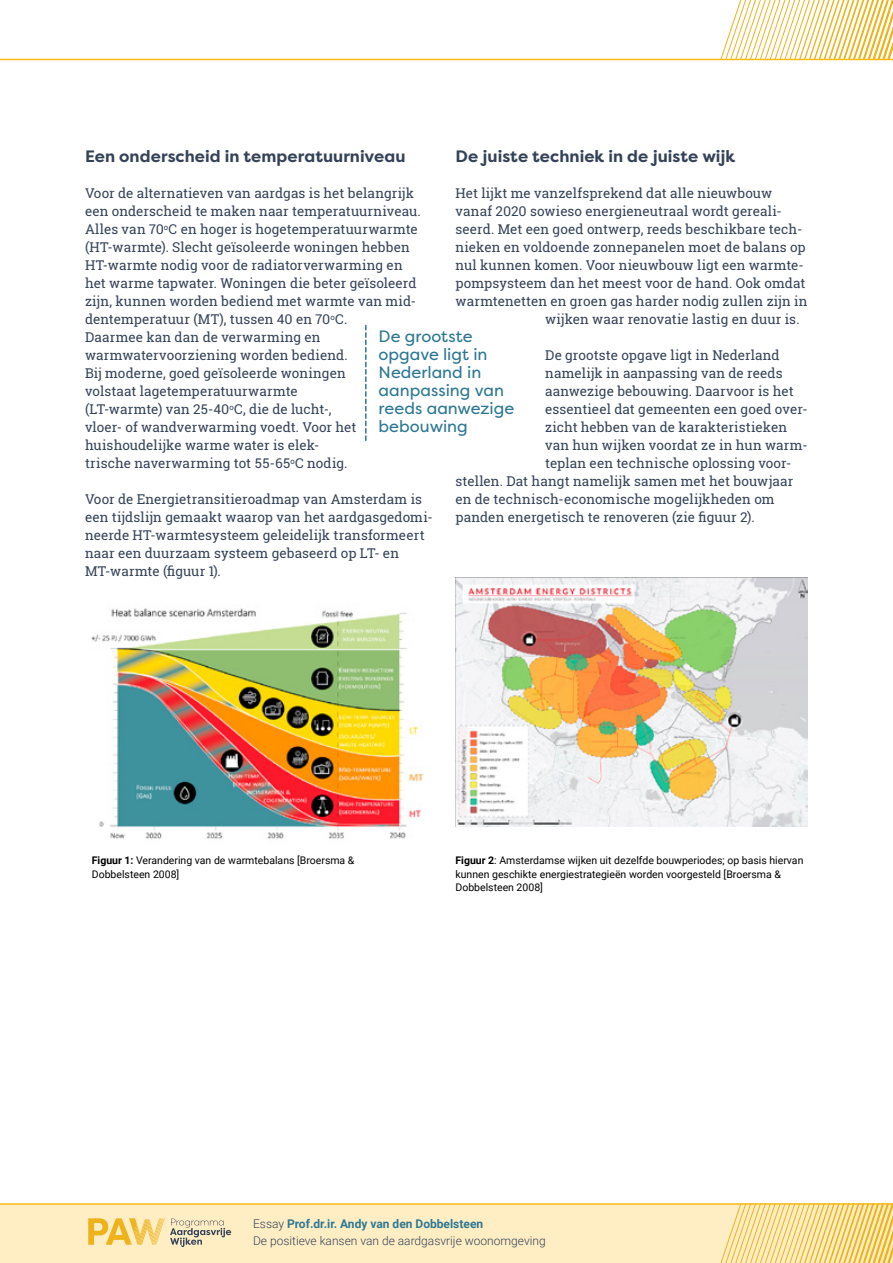
<style>
.page{position:relative;width:893px;height:1263px;background:#fff}
.page>*{position:absolute;margin:0;border:0;box-sizing:border-box;transform-origin:0 0}
.t1{font:16.5px/18px "Filson Pro";color:#2e7893}
.t2{font:700 16.5px "Filson Pro";letter-spacing:.005em;color:#344258}
.t3{font:13.5px/18px "Roboto Slab";letter-spacing:.005em;color:#344258}
.t4{font:300 12px/16.5px "Roboto";color:#344258}
.t5{font:10.5px/13.5px "Roboto";color:#000}
.s1{font-weight:700}
.s2{font-weight:700;color:#2e7893}
</style>
<div class="page">
<div style="left:0;top:1204px;width:893px;height:59px;background:#ffeec4"></div>
<svg style="left:720px;top:1205px;width:173px;height:58px"></svg>
<hr style="left:0;top:1203px;width:893px;height:2px;background:#faba17">
<svg style="left:715px;top:0;width:178px;height:59px"></svg>
<hr style="left:0;top:59px;width:893px;height:1px;background:#faba17">
<img style="left:455px;top:577px;width:353px;height:250px">
<img style="left:91px;top:608px;width:333px;height:231px">
<svg style="left:365px;top:325px;width:2px;height:115px"></svg>
<svg style="left:88px;top:1218px;width:143px;height:29px"></svg>
<p class="t2" style="left:85px;top:146px;width:322px">Een onderscheid in temperatuurniveau</p>
<p class="t3" style="left:85px;top:184px;width:337px">Voor de alternatieven van aardgas is het belangrijk een onderscheid te maken naar temperatuurniveau.<br>Alles van 70<sup>o</sup>C en hoger is hogetemperatuurwarmte (HT-warmte). Slecht geïsoleerde woningen hebben HT-warmte nodig voor de radiatorverwarming en het warme tapwater. Woningen die beter geïsoleerd zijn, kunnen worden bediend met warmte van mid&shy;dentemperatuur (MT), tussen 40 en 70<sup>o</sup>C.<br>Daarmee kan dan de verwarming en warmwatervoorziening worden bediend.<br>Bij moderne, goed geïsoleerde woningen<br>volstaat lagetemperatuurwarmte<br>(LT-warmte) van 25-40<sup>o</sup>C, die de lucht-,<br>vloer- of wandverwarming voedt. Voor het huishoudelijke warme water is elek-<br>trische naverwarming tot 55-65<sup>o</sup>C nodig.</p>
<p class="t3" style="left:85px;top:490px;width:349px">Voor de Energietransitieroadmap van Amsterdam is een tijdslijn gemaakt waarop van het aardgasgedomi&shy;neerde HT-warmtesysteem geleidelijk transformeert naar een duurzaam systeem gebaseerd op LT- en MT-warmte (figuur 1).</p>
<p class="t2" style="left:455px;top:146px;width:281px">De juiste techniek in de juiste wijk</p>
<p class="t3" style="left:455px;top:184px;width:318px">Het lijkt me vanzelfsprekend dat alle nieuwbouw</p>
<p class="t3" style="left:455px;top:202px;width:328px">vanaf 2020 sowieso energieneutraal wordt gereali-</p>
<p class="t3" style="left:455px;top:220px;width:348px">seerd. Met een goed ontwerp, reeds beschikbare tech-</p>
<p class="t3" style="left:455px;top:238px;width:352px">nieken en voldoende zonnepanelen moet de balans op</p>
<p class="t3" style="left:455px;top:256px;width:350px">nul kunnen komen. Voor nieuwbouw ligt een warmte-</p>
<p class="t3" style="left:455px;top:274px;width:352px">pompsysteem dan het meest voor de hand. Ook omdat</p>
<p class="t3" style="left:455px;top:292px;width:354px">warmtenetten en groen gas harder nodig zullen zijn in</p>
<p class="t3" style="left:545px;top:310px;width:256px">wijken waar renovatie lastig en duur is.</p>
<p class="t3" style="left:545px;top:346px;width:236px">De grootste opgave ligt in Nederland</p>
<p class="t3" style="left:545px;top:364px;width:239px">namelijk in aanpassing van de reeds</p>
<p class="t3" style="left:545px;top:382px;width:250px">aanwezige bebouwing. Daarvoor is het</p>
<p class="t3" style="left:545px;top:400px;width:264px">essentieel dat gemeenten een goed over-</p>
<p class="t3" style="left:545px;top:418px;width:243px">zicht hebben van de karakteristieken</p>
<p class="t3" style="left:545px;top:436px;width:264px">van hun wijken voordat ze in hun warm-</p>
<p class="t3" style="left:545px;top:454px;width:248px">teplan een technische oplossing voor-</p>
<p class="t3" style="left:455px;top:472px;width:339px">stellen. Dat hangt namelijk samen met het bouwjaar</p>
<p class="t3" style="left:455px;top:490px;width:321px">en de technisch-economische mogelijkheden om</p>
<p class="t3" style="left:455px;top:508px;width:301px">panden energetisch te renoveren (zie figuur 2).</p>
<p class="t1" style="left:379px;top:327px;width:137px">De grootste opgave ligt in<br>Nederland in aanpassing van reeds aanwezige bebouwing</p>
<p class="t5" style="left:92px;top:853px;width:264px"><span class="s1">Figuur 1:</span> Verandering van de warmtebalans [Broersma &amp;<br>Dobbelsteen 2008]</p>
<p class="t5" style="left:455px;top:853px;width:349px"><span class="s1">Figuur 2</span>: Amsterdamse wijken uit dezelfde bouwperiodes; op basis hiervan kunnen geschikte energiestrategieën worden voorgesteld [Broersma &amp;<br>Dobbelsteen 2008]</p>
<p class="t4" style="left:253px;top:1215px;width:294px">Essay <span class="s2">Prof.dr.ir. Andy van den Dobbelsteen<br></span>De positieve kansen van de aardgasvrije woonomgeving</p>
</div>
